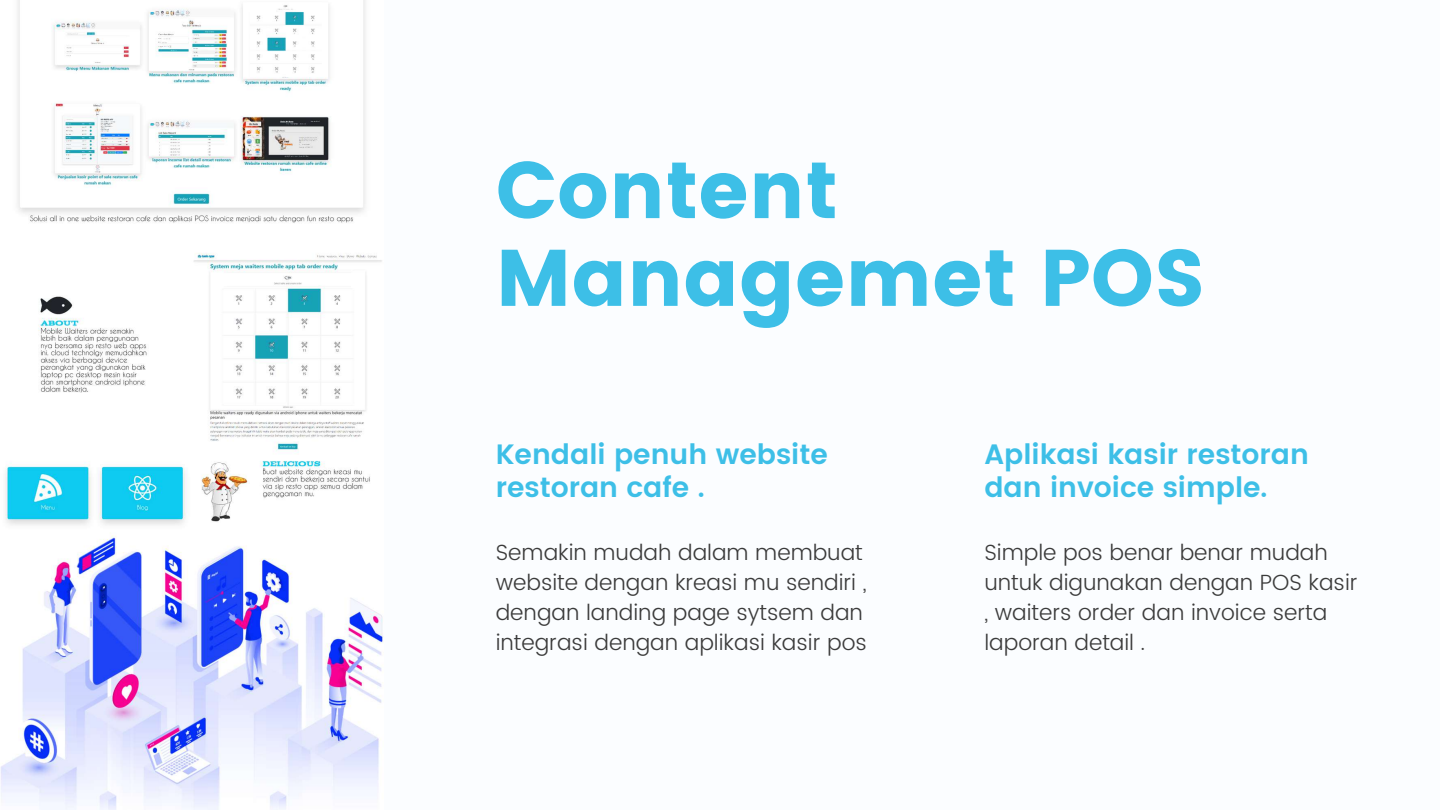
<style>
.page{position:relative;width:1440px;height:810px;background:#fbfdff}
.page>*{position:absolute;margin:0;border:0;box-sizing:border-box;transform-origin:0 0}
.t1{font:80px/87.8px "Poppins";color:#3dbfe7}
.t2{font:600 28px/33px "Poppins";color:#3dbfe7}
.t3{font:300 22px/30.3px "Poppins";color:#3b3b3b}
</style>
<div class="page">
<img style="left:1px;top:0;width:382px;height:810px">
<h1 class="t1" style="left:496px;top:147px;width:711px">Content<br>Managemet POS</h1>
<p class="t2" style="left:496px;top:438px;width:334px">Kendali penuh website restoran cafe .</p>
<p class="t3" style="left:496px;top:537px;width:373px">Semakin mudah dalam membuat website dengan kreasi mu sendiri , dengan landing page sytsem dan integrasi dengan aplikasi kasir pos</p>
<p class="t2" style="left:984px;top:438px;width:326px">Aplikasi kasir restoran dan invoice simple.</p>
<p class="t3" style="left:984px;top:537px;width:375px">Simple pos benar benar mudah untuk digunakan dengan POS kasir , waiters order dan invoice serta laporan detail .</p>
</div>
